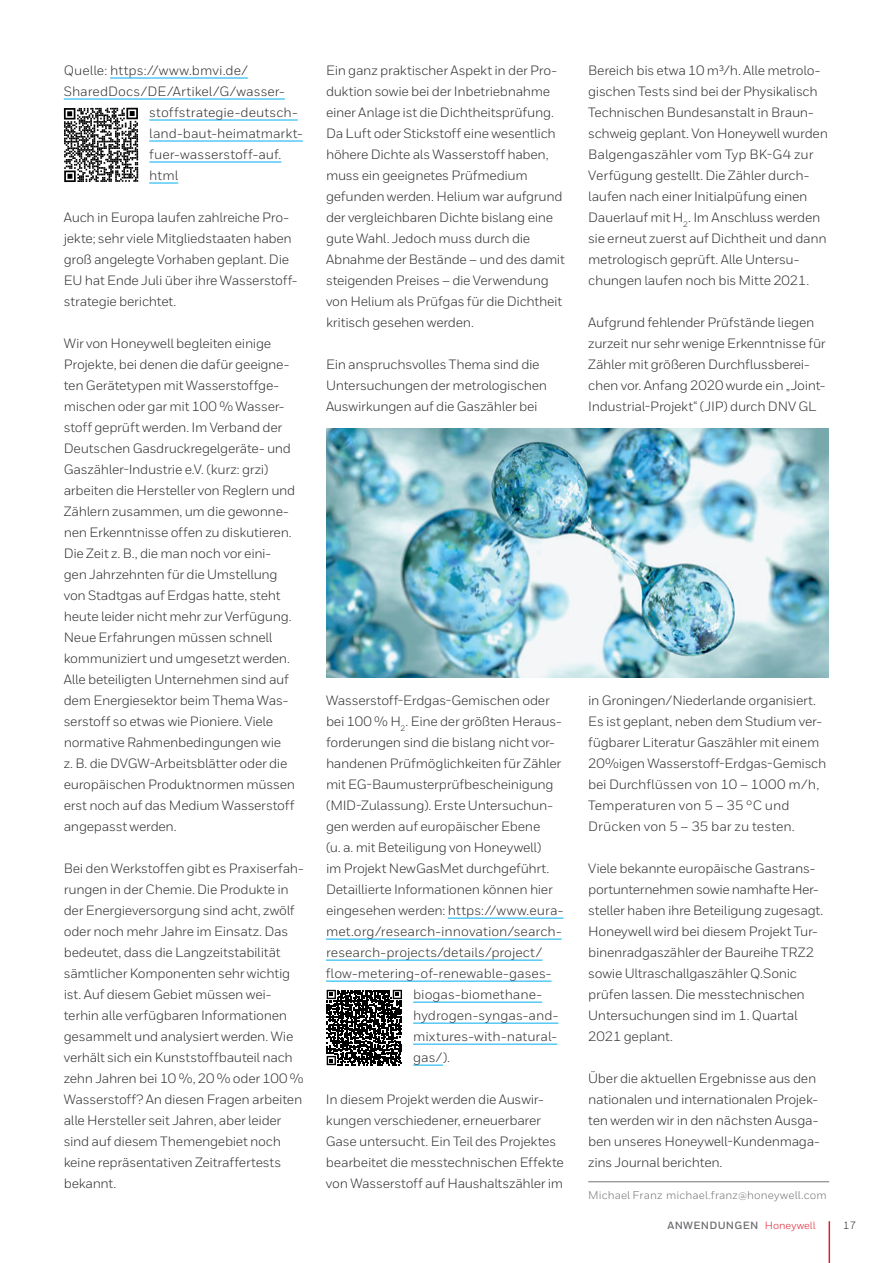
<style>
.page{position:relative;width:893px;height:1263px;background:#fff}
.page>*{position:absolute;margin:0;border:0;box-sizing:border-box;transform-origin:0 0}
.t1{font:13.5px/21px "Honeywell Sans";letter-spacing:-.02em;color:#312f30}
.t2{font:13.5px "Honeywell Sans";color:#312f30}
.t3{font:13.5px "Honeywell Sans";letter-spacing:.005em;color:#312f30}
.t4{font:11.25px "Honeywell Sans";letter-spacing:.005em;color:#737477}
.t5{font:700 10.5px "Honeywell Sans";letter-spacing:.03em;color:#6c6d70}
.t6{font:10.5px "Honeywell Sans";color:#231f20}
.s1{font-weight:400;color:#dc1f2e}
</style>
<div class="page">
<hr style="left:828px;top:1221px;width:2px;height:42px;background:#dc1f2e">
<hr style="left:110px;top:78px;width:138px;height:1px;background:#00aeef">
<hr style="left:64px;top:99px;width:221px;height:1px;background:#00aeef">
<hr style="left:149px;top:120px;width:149px;height:1px;background:#00aeef">
<hr style="left:149px;top:141px;width:154px;height:1px;background:#00aeef">
<hr style="left:149px;top:162px;width:132px;height:1px;background:#00aeef">
<svg style="left:149px;top:183px;width:29px;height:1px"></svg>
<hr style="left:448px;top:918px;width:115px;height:1px;background:#00aeef">
<hr style="left:326px;top:939px;width:236px;height:1px;background:#00aeef">
<hr style="left:326px;top:960px;width:216px;height:1px;background:#00aeef">
<hr style="left:326px;top:981px;width:226px;height:1px;background:#00aeef">
<hr style="left:413px;top:1002px;width:129px;height:1px;background:#00aeef">
<hr style="left:413px;top:1023px;width:145px;height:1px;background:#00aeef">
<hr style="left:413px;top:1044px;width:144px;height:1px;background:#00aeef">
<hr style="left:413px;top:1065px;width:30px;height:1px;background:#00aeef">
<hr style="left:588px;top:1181px;width:241px;height:1px;background:#737477">
<img style="left:326px;top:429px;width:502px;height:248px">
<svg style="left:64px;top:108px;width:74px;height:74px"></svg>
<svg style="left:326px;top:989px;width:76px;height:77px"></svg>
<svg style="left:327px;top:990px;width:75px;height:75px"></svg>
<p class="t3" style="left:64px;top:62px;width:185px">Quelle: https://www.bmvi.de/</p>
<p class="t2" style="left:64px;top:83px;width:223px">SharedDocs/DE/Artikel/G/wasser-</p>
<p class="t2" style="left:149px;top:104px;width:150px">stoffstrategie-deutsch-</p>
<p class="t2" style="left:149px;top:125px;width:154px">land-baut-heimatmarkt-</p>
<p class="t2" style="left:149px;top:146px;width:134px">fuer-wasserstoff-auf.</p>
<p class="t1" style="left:149px;top:165px;width:30px">html</p>
<p class="t1" style="left:64px;top:207px;width:234px">Auch in Europa laufen zahlreiche Pro&shy;jekte; sehr viele Mitgliedstaaten haben groß angelegte Vorhaben geplant. Die EU hat Ende Juli über ihre Wasserstoff&shy;strategie berichtet.</p>
<p class="t1" style="left:64px;top:333px;width:233px">Wir von Honeywell begleiten einige Projekte, bei denen die dafür geeigne&shy;ten Gerätetypen mit Wasserstoffge&shy;mischen oder gar mit 100 % Wasser&shy;stoff geprüft werden. Im Verband der Deutschen Gasdruckregelgeräte- und Gaszähler-Industrie e.V. (kurz: grzi) arbeiten die Hersteller von Reglern und Zählern zusammen, um die gewonne&shy;nen Erkenntnisse offen zu diskutieren.<br>Die Zeit z. B., die man noch vor eini&shy;gen Jahrzehnten für die Umstellung von Stadtgas auf Erdgas hatte, steht heute leider nicht mehr zur Verfügung.<br>Neue Erfahrungen müssen schnell kommuniziert und umgesetzt werden.<br>Alle beteiligten Unternehmen sind auf dem Energiesektor beim Thema Was&shy;serstoff so etwas wie Pioniere. Viele normative Rahmenbedingungen wie<br>z. B. die DVGW-Arbeitsblätter oder die europäischen Produktnormen müssen erst noch auf das Medium Wasserstoff angepasst werden.</p>
<p class="t1" style="left:64px;top:858px;width:242px">Bei den Werkstoffen gibt es Praxiserfah&shy;rungen in der Chemie. Die Produkte in der Energieversorgung sind acht, zwölf oder noch mehr Jahre im Einsatz. Das bedeutet, dass die Langzeitstabilität sämtlicher Komponenten sehr wichtig ist. Auf diesem Gebiet müssen wei&shy;terhin alle verfügbaren Informationen gesammelt und analysiert werden. Wie verhält sich ein Kunststoffbauteil nach zehn Jahren bei 10 %, 20 % oder 100 % Wasserstoff? An diesen Fragen arbeiten alle Hersteller seit Jahren, aber leider sind auf diesem Themengebiet noch keine repräsentativen Zeitraffertests bekannt.</p>
<p class="t1" style="left:326px;top:60px;width:241px">Ein ganz praktischer Aspekt in der Pro&shy;duktion sowie bei der Inbetriebnahme einer Anlage ist die Dichtheitsprüfung.<br>Da Luft oder Stickstoff eine wesentlich höhere Dichte als Wasserstoff haben, muss ein geeignetes Prüfmedium gefunden werden. Helium war aufgrund der vergleichbaren Dichte bislang eine gute Wahl. Jedoch muss durch die Abnahme der Bestände – und des damit steigenden Preises – die Verwendung von Helium als Prüfgas für die Dichtheit kritisch gesehen werden.</p>
<p class="t1" style="left:326px;top:354px;width:223px">Ein anspruchsvolles Thema sind die<br>Untersuchungen der metrologischen<br>Auswirkungen auf die Gaszähler bei</p>
<p class="t1" style="left:326px;top:690px;width:225px">Wasserstoff-Erdgas-Gemischen oder</p>
<p class="t1" style="left:326px;top:711px;width:237px">bei 100 % H<sub>2</sub>. Eine der größten Heraus-</p>
<p class="t1" style="left:326px;top:732px;width:230px">forderungen sind die bislang nicht vor-</p>
<p class="t1" style="left:326px;top:753px;width:237px">handenen Prüfmöglichkeiten für Zähler</p>
<p class="t1" style="left:326px;top:774px;width:229px">mit EG-Baumusterprüfbescheinigung</p>
<p class="t1" style="left:326px;top:795px;width:228px">(MID-Zulassung). Erste Untersuchun-</p>
<p class="t1" style="left:326px;top:816px;width:216px">gen werden auf europäischer Ebene</p>
<p class="t1" style="left:326px;top:837px;width:217px">(u. a. mit Beteiligung von Honeywell)</p>
<p class="t1" style="left:326px;top:858px;width:225px">im Projekt NewGasMet durchgeführt.</p>
<p class="t1" style="left:326px;top:879px;width:228px">Detaillierte Informationen können hier</p>
<p class="t1" style="left:326px;top:900px;width:239px">eingesehen werden: https://www.eura-</p>
<p class="t2" style="left:326px;top:923px;width:236px">met.org/research-innovation/search-</p>
<p class="t3" style="left:326px;top:944px;width:218px">research-projects/details/project/</p>
<p class="t2" style="left:326px;top:965px;width:226px">flow-metering-of-renewable-gases-</p>
<p class="t1" style="left:413px;top:984px;width:129px">biogas-biomethane-</p>
<p class="t2" style="left:413px;top:1007px;width:145px">hydrogen-syngas-and-</p>
<p class="t3" style="left:413px;top:1028px;width:144px">mixtures-with-natural-</p>
<p class="t1" style="left:413px;top:1047px;width:39px">gas/).</p>
<p class="t1" style="left:326px;top:1089px;width:239px">In diesem Projekt werden die Auswir&shy;kungen verschiedener, erneuerbarer Gase untersucht. Ein Teil des Projektes bearbeitet die messtechnischen Effekte von Wasserstoff auf Haushaltszähler im</p>
<p class="t1" style="left:588px;top:60px;width:241px">Bereich bis etwa 10 m³/h. Alle metrolo&shy;gischen Tests sind bei der Physikalisch Technischen Bundesanstalt in Braun&shy;schweig geplant. Von Honeywell wurden Balgengaszähler vom Typ BK-G4 zur Verfügung gestellt. Die Zähler durch&shy;laufen nach einer Initialpüfung einen Dauerlauf mit H<sub>2</sub>. Im Anschluss werden sie erneut zuerst auf Dichtheit und dann metrologisch geprüft. Alle Untersu&shy;chungen laufen noch bis Mitte 2021.</p>
<p class="t1" style="left:588px;top:312px;width:239px">Aufgrund fehlender Prüfstände liegen zurzeit nur sehr wenige Erkenntnisse für Zähler mit größeren Durchflussberei&shy;chen vor. Anfang 2020 wurde ein „Joint-Industrial-Projekt“ (JIP) durch DNV GL</p>
<p class="t1" style="left:588px;top:690px;width:240px">in Groningen/Niederlande organisiert.<br>Es ist geplant, neben dem Studium ver&shy;fügbarer Literatur Gaszähler mit einem 20%igen Wasserstoff-Erdgas-Gemisch bei Durchflüssen von 10 – 1000 m/h, Temperaturen von 5 – 35 °C und Drücken von 5 – 35 bar zu testen.</p>
<p class="t1" style="left:588px;top:858px;width:237px">Viele bekannte europäische Gastrans&shy;portunternehmen sowie namhafte Her&shy;steller haben ihre Beteiligung zugesagt.<br>Honeywell wird bei diesem Projekt Tur&shy;binenradgaszähler der Baureihe TRZ2 sowie Ultraschallgaszähler Q.Sonic prüfen lassen. Die messtechnischen Untersuchungen sind im 1. Quartal 2021 geplant.</p>
<p class="t1" style="left:588px;top:1068px;width:233px">Über die aktuellen Ergebnisse aus den nationalen und internationalen Projek&shy;ten werden wir in den nächsten Ausga&shy;ben unseres Honeywell-Kundenmaga&shy;zins Journal berichten.</p>
<p class="t4" style="left:588px;top:1188px;width:240px">Michael Franz michael.franz@honeywell.com</p>
<p class="t5" style="left:668px;top:1219px;width:149px">ANWENDUNGEN <span class="s1">Honeywell</span></p>
<p class="t6" style="left:843px;top:1219px;width:15px">17</p>
</div>
